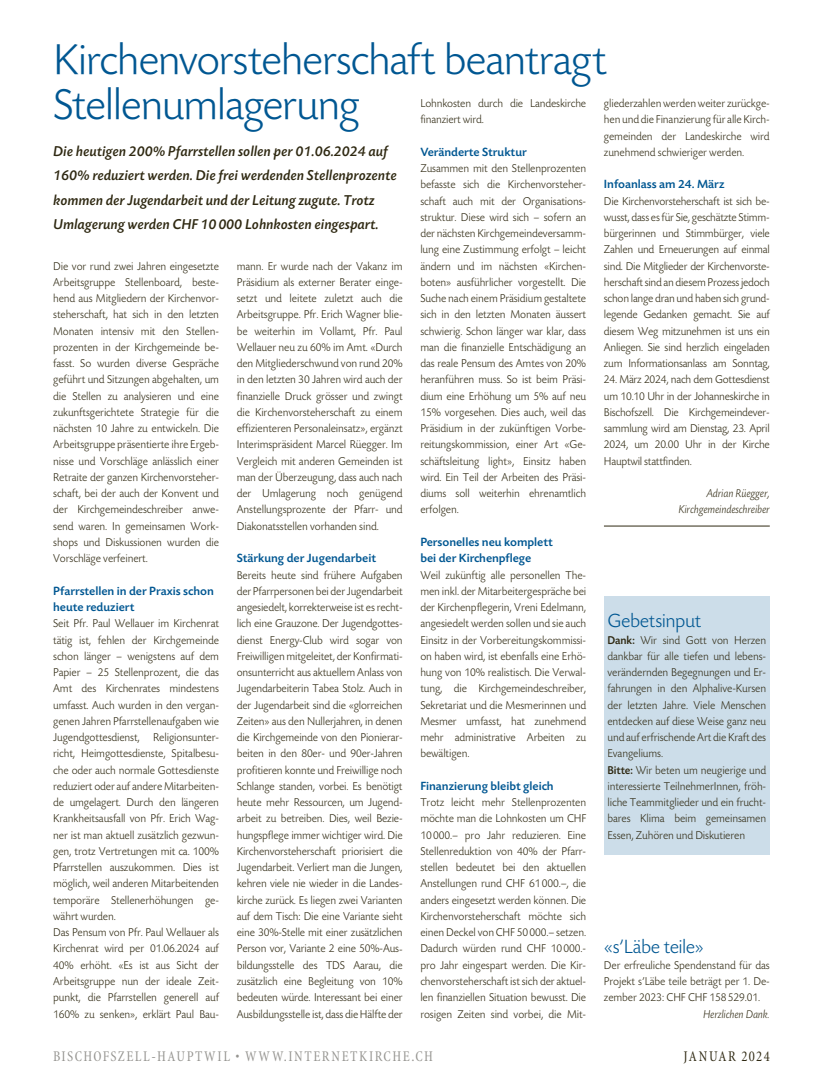
<style>
.page{position:relative;width:823px;height:1092px;background:#fff}
.page>*{position:absolute;margin:0;border:0;box-sizing:border-box;transform-origin:0 0}
.t1{font:300 45px/45px "Today SBOP";letter-spacing:-.03em;color:#005792}
.t2{font:300 20px "Today SBOP";letter-spacing:-.025em;color:#005792}
.t3{font:italic 500 15px/24.4px "Today SBOP";color:#2f2912}
.t4{font:condensed 15px "Minion";letter-spacing:.105em;color:#959490;scale:.95 1}
.t5{font:condensed 15px "Minion";letter-spacing:.095em;color:#2f2912;scale:.95 1}
.t6{font:500 12.5px/16.2px "Today SBOP";color:#005792}
.t7{font:300 11.88px/16.2px "Today SBOP";letter-spacing:-.01em;color:#2f2912;text-align:justify;scale:.95 1}
.t8{font:italic 300 11.88px/16.2px "Today SBOP";letter-spacing:-.01em;color:#2f2912;text-align:right;scale:.95 1}
.s1{font-weight:500}
</style>
<div class="page">
<div style="left:603px;top:596px;width:166px;height:258px;background:#ccdde9"></div>
<hr style="left:603px;top:526px;width:166px;height:1px;background:#2f2912">
<h1 class="t1" style="left:53px;top:39px;width:554px">Kirchenvorsteherschaft beantragt<br>Stellenumlagerung</h1>
<p class="t7" style="left:420px;top:95px;width:176px">Lohnkosten durch die Landeskirche finanziert wird.</p>
<p class="t6" style="left:420px;top:144px;width:108px">Veränderte Struktur</p>
<p class="t7" style="left:420px;top:160px;width:176px">Zusammen mit den Stellenprozenten befasste sich die Kirchenvorsteher&shy;schaft auch mit der Organisations&shy;struktur. Diese wird sich – sofern an der nächsten Kirchgemeindeversamm&shy;lung eine Zustimmung erfolgt – leicht ändern und im nächsten «Kirchen&shy;boten» ausführlicher vorgestellt. Die Suche nach einem Präsidium gestaltete sich in den letzten Monaten äussert schwierig. Schon länger war klar, dass man die finanzielle Entschädigung an das reale Pensum des Amtes von 20% heranführen muss. So ist beim Präsi&shy;dium eine Erhöhung um 5% auf neu 15% vorgesehen. Dies auch, weil das Präsidium in der zukünftigen Vorbe&shy;reitungskommission, einer Art «Ge&shy;schäftsleitung light», Einsitz haben wird. Ein Teil der Arbeiten des Präsi&shy;diums soll weiterhin ehrenamtlich erfolgen.</p>
<p class="t6" style="left:420px;top:534px;width:134px">Personelles neu komplett bei der Kirchenpflege</p>
<p class="t7" style="left:420px;top:567px;width:176px">Weil zukünftig alle personellen The&shy;men inkl. der Mitarbeitergespräche bei der Kirchenpflegerin, Vreni Edelmann, angesiedelt werden sollen und sie auch Einsitz in der Vorbereitungskommissi&shy;on haben wird, ist ebenfalls eine Erhö&shy;hung von 10% realistisch. Die Verwal&shy;tung, die Kirchgemeindeschreiber, Sekretariat und die Mesmerinnen und Mesmer umfasst, hat zunehmend mehr administrative Arbeiten zu bewältigen.</p>
<p class="t6" style="left:420px;top:778px;width:135px">Finanzierung bleibt gleich</p>
<p class="t7" style="left:420px;top:794px;width:176px">Trotz leicht mehr Stellenprozenten möchte man die Lohnkosten um CHF 10000.– pro Jahr reduzieren. Eine Stellenreduktion von 40% der Pfarr&shy;stellen bedeutet bei den aktuellen Anstellungen rund CHF 61000.–, die anders eingesetzt werden können. Die Kirchenvorsteherschaft möchte sich einen Deckel von CHF 50000.– setzen.<br>Dadurch würden rund CHF 10000.- pro Jahr eingespart werden. Die Kir&shy;chenvorsteherschaft ist sich der aktuel&shy;len finanziellen Situation bewusst. Die rosigen Zeiten sind vorbei, die Mit-</p>
<p class="t7" style="left:603px;top:95px;width:176px">gliederzahlen werden weiter zurückge&shy;hen und die Finanzierung für alle Kirch&shy;gemeinden der Landeskirche wird zunehmend schwieriger werden.</p>
<p class="t6" style="left:603px;top:176px;width:122px">Infoanlass am 24. März</p>
<p class="t7" style="left:603px;top:193px;width:176px">Die Kirchenvorsteherschaft ist sich be&shy;wusst, dass es für Sie, geschätzte Stimm&shy;bürgerinnen und Stimmbürger, viele Zahlen und Erneuerungen auf einmal sind. Die Mitglieder der Kirchenvorste&shy;herschaft sind an diesem Prozess jedoch schon lange dran und haben sich grund&shy;legende Gedanken gemacht. Sie auf diesem Weg mitzunehmen ist uns ein Anliegen. Sie sind herzlich eingeladen zum Informationsanlass am Sonntag,</p>
<p class="t7" style="left:603px;top:372px;width:176px">24. März 2024, nach dem Gottesdienst um 10.10 Uhr in der Johanneskirche in Bischofszell. Die Kirchgemeindever&shy;sammlung wird am Dienstag, 23. April 2024, um 20.00 Uhr in der Kirche Hauptwil stattfinden.</p>
<p class="t8" style="left:678px;top:485px;width:97px">Adrian Rüegger,<br>Kirchgemeindeschreiber</p>
<p class="t3" style="left:53px;top:139px;width:345px">Die heutigen 200% Pfarrstellen sollen per 01.06.2024 auf 160% reduziert werden. Die frei werdenden Stellenprozente kommen der Jugendarbeit und der Leitung zugute. Trotz Umlagerung werden CHF 10000 Lohnkosten eingespart.</p>
<p class="t7" style="left:53px;top:258px;width:176px">Die vor rund zwei Jahren eingesetzte Arbeitsgruppe Stellenboard, beste&shy;hend aus Mitgliedern der Kirchenvor&shy;steherschaft, hat sich in den letzten Monaten intensiv mit den Stellen&shy;prozenten in der Kirchgemeinde be&shy;fasst. So wurden diverse Gespräche geführt und Sitzungen abgehalten, um die Stellen zu analysieren und eine zukunftsgerichtete Strategie für die nächsten 10 Jahre zu entwickeln. Die Arbeitsgruppe präsentierte ihre Ergeb&shy;nisse und Vorschläge anlässlich einer Retraite der ganzen Kirchenvorsteher&shy;schaft, bei der auch der Konvent und der Kirchgemeindeschreiber anwe&shy;send waren. In gemeinsamen Work&shy;shops und Diskussionen wurden die Vorschläge verfeinert.</p>
<p class="t6" style="left:53px;top:583px;width:162px">Pfarrstellen in der Praxis schon heute reduziert</p>
<p class="t7" style="left:53px;top:615px;width:176px;text-align:left">Seit Pfr. Paul Wellauer im Kirchenrat tätig ist, fehlen der Kirchgemeinde schon länger – wenigstens auf dem Papier – 25 Stellenprozent, die das Amt des Kirchenrates mindestens umfasst. Auch wurden in den vergan&shy;genen Jahren Pfarrstellenaufgaben wie Jugendgottesdienst, Religionsunter&shy;richt, Heimgottesdienste, Spitalbesu&shy;che oder auch normale Gottesdienste reduziert oder auf andere Mitarbeiten&shy;de umgelagert. Durch den längeren Krankheitsausfall von Pfr. Erich Wag&shy;ner ist man aktuell zusätzlich gezwun&shy;gen, trotz Vertretungen mit ca. 100% Pfarrstellen auszukommen. Dies ist möglich, weil anderen Mitarbeitenden temporäre Stellenerhöhungen ge&shy;währt wurden.<br>Das Pensum von Pfr. Paul Wellauer als Kirchenrat wird per 01.06.2024 auf 40% erhöht. «Es ist aus Sicht der Arbeitsgruppe nun der ideale Zeit&shy;punkt, die Pfarrstellen generell auf 160% zu senken», erklärt Paul Bau-</p>
<p class="t7" style="left:237px;top:258px;width:176px">mann. Er wurde nach der Vakanz im Präsidium als externer Berater einge&shy;setzt und leitete zuletzt auch die Arbeitsgruppe. Pfr. Erich Wagner blie&shy;be weiterhin im Vollamt, Pfr. Paul Wellauer neu zu 60% im Amt. «Durch den Mitgliederschwund von rund 20% in den letzten 30 Jahren wird auch der finanzielle Druck grösser und zwingt die Kirchenvorsteherschaft zu einem effizienteren Personaleinsatz», ergänzt Interimspräsident Marcel Rüegger. Im Vergleich mit anderen Gemeinden ist man der Überzeugung, dass auch nach der Umlagerung noch genügend Anstellungsprozente der Pfarr- und Diakonatsstellen vorhanden sind.</p>
<p class="t6" style="left:237px;top:550px;width:141px">Stärkung der Jugendarbeit</p>
<p class="t7" style="left:237px;top:567px;width:176px">Bereits heute sind frühere Aufgaben der Pfarrpersonen bei der Jugendarbeit angesiedelt, korrekterweise ist es recht&shy;lich eine Grauzone. Der Jugendgottes&shy;dienst Energy-Club wird sogar von Freiwilligen mitgeleitet, der Konfirmati&shy;onsunterricht aus aktuellem Anlass von Jugendarbeiterin Tabea Stolz. Auch in der Jugendarbeit sind die «glorreichen Zeiten» aus den Nullerjahren, in denen die Kirchgemeinde von den Pionierar&shy;beiten in den 80er- und 90er-Jahren profitieren konnte und Freiwillige noch Schlange standen, vorbei. Es benötigt heute mehr Ressourcen, um Jugend&shy;arbeit zu betreiben. Dies, weil Bezie&shy;hungspflege immer wichtiger wird. Die Kirchenvorsteherschaft priorisiert die Jugendarbeit. Verliert man die Jungen, kehren viele nie wieder in die Landes&shy;kirche zurück. Es liegen zwei Varianten auf dem Tisch: Die eine Variante sieht eine 30%-Stelle mit einer zusätzlichen Person vor, Variante 2 eine 50%-Aus&shy;bildungsstelle des TDS Aarau, die zusätzlich eine Begleitung von 10% bedeuten würde. Interessant bei einer Ausbildungsstelle ist, dass die Hälfte der</p>
<h2 class="t2" style="left:607px;top:610px;width:95px">Gebetsinput</h2>
<p class="t7" style="left:607px;top:632px;width:168px;text-align:left"><span class="s1">Dank:</span> Wir sind Gott von Herzen dankbar für alle tiefen und lebens&shy;verändernden Begegnungen und Er&shy;fahrungen in den Alphalive-Kursen der letzten Jahre. Viele Menschen entdecken auf diese Weise ganz neu und auf erfrischende Art die Kraft des<br>Evangeliums.<br><span class="s1">Bitte:</span> Wir beten um neugierige und interessierte TeilnehmerInnen, fröh&shy;liche Teammitglieder und ein frucht&shy;bares Klima beim gemeinsamen<br>Essen, Zuhören und Diskutieren</p>
<h2 class="t2" style="left:603px;top:935px;width:101px">«s’Läbe teile»</h2>
<p class="t7" style="left:603px;top:957px;width:176px">Der erfreuliche Spendenstand für das Projekt s’Läbe teile beträgt per 1. De&shy;zember 2023: CHF CHF 158529.01.</p>
<p class="t8" style="left:702px;top:1005px;width:72px">Herzlichen Dank.</p>
<p class="t4" style="left:53px;top:1048px;width:401px">BISCHOFSZELL-HAUPTWIL • WWW.INTERNETKIRCHE.CH</p>
<p class="t5" style="left:683px;top:1048px;width:92px">JANUAR 2024</p>
</div>
